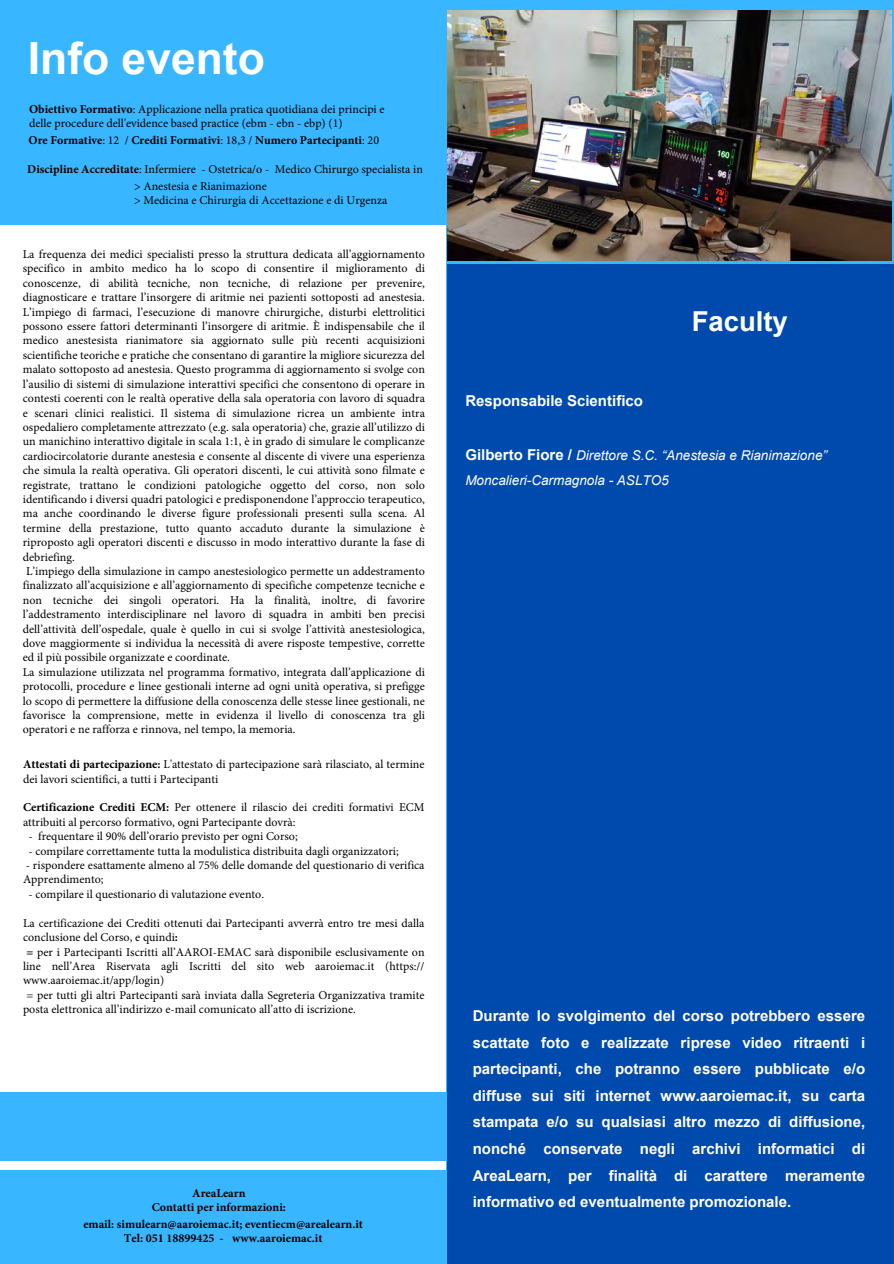
<style>
.page{position:relative;width:894px;height:1264px;background:#fff}
.page>*{position:absolute;margin:0;border:0;box-sizing:border-box;transform-origin:0 0}
.t1{font:700 44.4px "Arial";color:#fff}
.t2{font:700 27.45px "Arial";color:#fff}
.t3{font:700 15px/26.5px "Arial";color:#fff;text-align:justify}
.t4{font:italic 13.5px/25px "Arial";color:#fff}
.t5{font:12px/14.4px "Minion Pro";color:#000}
.t6{font:700 12px/14.5px "Minion Pro";color:#000;text-align:center}
.s1{font-weight:700}
.s2{font-weight:400}
.s3{font-weight:700;font-style:normal;font-size:15px}
</style>
<div class="page">
<div style="left:0;top:0;width:893px;height:1263px;background:#38b6ff"></div>
<div style="left:0;top:225px;width:445px;height:944px;background:#fff"></div>
<div style="left:447px;top:264px;width:446px;height:999px;background:#004aad"></div>
<div style="left:0;top:1092px;width:445px;height:68px;background:#39b4ff"></div>
<img style="left:447px;top:11px;width:444px;height:249px">
<p class="t1" style="left:28px;top:29px;width:238px">Info evento</p>
<p class="t5" style="left:29px;top:102px;width:357px"><span class="s1">Obiettivo Formativo</span>: Applicazione nella pratica quotidiana dei principi e delle procedure dell'evidence based practice (ebm - ebn - ebp) (1)</p>
<p class="t6" style="left:28px;top:133px;width:352px">Ore Formative<span class="s2">: 12 /</span> Crediti Formativi<span class="s2">: 18,3 /</span> Numero Partecipanti<span class="s2">: 20</span></p>
<p class="t5" style="left:134px;top:160px;width:290px;line-height:17px;text-indent:-107px"><span class="s1">Discipline Accreditate</span>: Infermiere - Ostetrica/o - Medico Chirurgo specialista in &gt; Anestesia e Rianimazione</p>
<p class="t5" style="left:134px;top:193px;width:255px">&gt; Medicina e Chirurgia di Accettazione e di Urgenza</p>
<p class="t5" style="left:23px;top:247px;width:403px">La frequenza dei medici specialisti presso la struttura dedicata all’aggiornamento specifico in ambito medico ha lo scopo di consentire il miglioramento di conoscenze, di abilità tecniche, non tecniche, di relazione per prevenire, diagnosticare e trattare l’insorgere di aritmie nei pazienti sottoposti ad anestesia.<br>L’impiego di farmaci, l’esecuzione di manovre chirurgiche, disturbi elettrolitici possono essere fattori determinanti l’insorgere di aritmie. È indispensabile che il medico anestesista rianimatore sia aggiornato sulle più recenti acquisizioni scientifiche teoriche e pratiche che consentano di garantire la migliore sicurezza del malato sottoposto ad anestesia. Questo programma di aggiornamento si svolge con l’ausilio di sistemi di simulazione interattivi specifici che consentono di operare in contesti coerenti con le realtà operative della sala operatoria con lavoro di squadra e scenari clinici realistici. Il sistema di simulazione ricrea un ambiente intra ospedaliero completamente attrezzato (e.g. sala operatoria) che, grazie all’utilizzo di un manichino interattivo digitale in scala 1:1, è in grado di simulare le complicanze cardiocircolatorie durante anestesia e consente al discente di vivere una esperienza che simula la realtà operativa. Gli operatori discenti, le cui attività sono filmate e registrate, trattano le condizioni patologiche oggetto del corso, non solo identificando i diversi quadri patologici e predisponendone l’approccio terapeutico, ma anche coordinando le diverse figure professionali presenti sulla scena. Al termine della prestazione, tutto quanto accaduto durante la simulazione è riproposto agli operatori discenti e discusso in modo interattivo durante la fase di debriefing.<br>L’impiego della simulazione in campo anestesiologico permette un addestramento finalizzato all’acquisizione e all’aggiornamento di specifiche competenze tecniche e non tecniche dei singoli operatori. Ha la finalità, inoltre, di favorire l’addestramento interdisciplinare nel lavoro di squadra in ambiti ben precisi dell’attività dell’ospedale, quale è quello in cui si svolge l’attività anestesiologica, dove maggiormente si individua la necessità di avere risposte tempestive, corrette ed il più possibile organizzate e coordinate.<br>La simulazione utilizzata nel programma formativo, integrata dall’applicazione di protocolli, procedure e linee gestionali interne ad ogni unità operativa, si prefigge lo scopo di permettere la diffusione della conoscenza delle stesse linee gestionali, ne favorisce la comprensione, mette in evidenza il livello di conoscenza tra gli operatori e ne rafforza e rinnova, nel tempo, la memoria.</p>
<p class="t5" style="left:23px;top:757px;width:403px"><span class="s1">Attestati di partecipazione:</span> L'attestato di partecipazione sarà rilasciato, al termine dei lavori scientifici, a tutti i Partecipanti</p>
<p class="t5" style="left:23px;top:800px;width:403px"><span class="s1">Certificazione Crediti ECM:</span> Per ottenere il rilascio dei crediti formativi ECM attribuiti al percorso formativo, ogni Partecipante dovrà:</p>
<p class="t5" style="left:28px;top:829px;width:271px">- frequentare il 90% dell’orario previsto per ogni Corso;</p>
<p class="t5" style="left:28px;top:843px;width:372px">- compilare correttamente tutta la modulistica distribuita dagli organizzatori;</p>
<p class="t5" style="left:23px;top:858px;width:403px">- rispondere esattamente almeno al 75% delle domande del questionario di verifica<br>Apprendimento;</p>
<p class="t5" style="left:28px;top:886px;width:237px">- compilare il questionario di valutazione evento.</p>
<p class="t5" style="left:23px;top:915px;width:403px">La certificazione dei Crediti ottenuti dai Partecipanti avverrà entro tre mesi dalla</p>
<p class="t5" style="left:23px;top:930px;width:156px">conclusione del Corso, e quindi<span class="s1">:</span></p>
<p class="t5" style="left:27px;top:944px;width:399px"><span class="s1">=</span> per i Partecipanti Iscritti all’AAROI-EMAC sarà disponibile esclusivamente on</p>
<p class="t5" style="left:23px;top:958px;width:403px">line nell’Area Riservata agli Iscritti del sito web aaroiemac.it (https://</p>
<p class="t5" style="left:23px;top:973px;width:143px">www.aaroiemac.it/app/login)</p>
<p class="t5" style="left:27px;top:987px;width:399px">= per tutti gli altri Partecipanti sarà inviata dalla Segreteria Organizzativa tramite</p>
<p class="t5" style="left:23px;top:1002px;width:334px">posta elettronica all’indirizzo e-mail comunicato all’atto di iscrizione.</p>
<p class="t6" style="left:152px;top:1185px;width:136px">AreaLearn<br>Contatti per informazioni:</p>
<p class="t6" style="left:83px;top:1216px;width:281px">email: simulearn@aaroiemac.it; eventiecm@arealearn.it<br>Tel: 051 18899425 - www.aaroiemac.it</p>
<p class="t3" style="left:465px;top:388px;width:179px">Responsabile Scientifico</p>
<p class="t2" style="left:691px;top:303px;width:98px">Faculty</p>
<p class="t4" style="left:465px;top:443px;width:363px"><span class="s3">Gilberto Fiore /</span> Direttore S.C. “Anestesia e Rianimazione”<br>Moncalieri-Carmagnola - ASLTO5</p>
<p class="t3" style="left:472px;top:1002px;width:394px">Durante lo svolgimento del corso potrebbero essere scattate foto e realizzate riprese video ritraenti i partecipanti, che potranno essere pubblicate e/o diffuse sui siti internet www.aaroiemac.it, su carta stampata e/o su qualsiasi altro mezzo di diffusione, nonché conservate negli archivi informatici di AreaLearn, per finalità di carattere meramente informativo ed eventualmente promozionale.</p>
</div>
